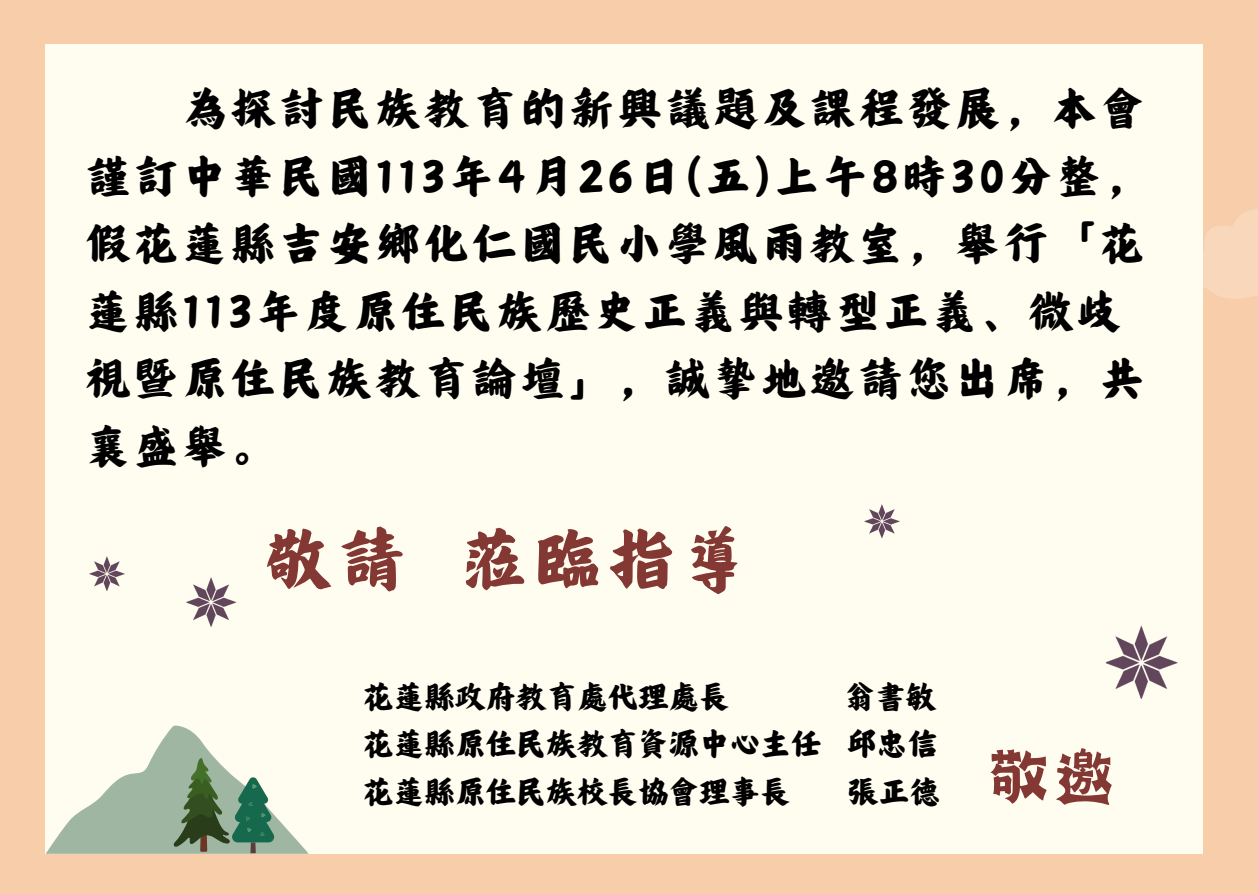
<style>
.page{position:relative;width:1258px;height:894px;background:#fff}
.page>*{position:absolute;margin:0;border:0;box-sizing:border-box;transform-origin:0 0}
.t1{font:74.4px "Canva Champion TC";letter-spacing:.085em;color:#843833}
.t2{font:72.9px "Canva Joy Hei CN";color:#843833}
.t3{font:49.5px/67.5px "Canva Champion TC";letter-spacing:.08em;color:#000}
.t4{font:34.5px "Canva Champion TC";letter-spacing:-.01em;color:#000}
</style>
<div class="page">
<div style="left:0;top:0;width:1258px;height:893px;background:#f7cdaa"></div>
<svg style="left:1202px;top:208px;width:56px;height:92px"></svg>
<div style="left:45px;top:44px;width:1157px;height:809px;background:#fffdf0"></div>
<img style="left:1105px;top:625px;width:73px;height:74px">
<img style="left:864px;top:504px;width:36px;height:34px">
<img style="left:186px;top:577px;width:51px;height:50px">
<svg style="left:46px;top:725px;width:262px;height:128px"></svg>
<img style="left:89px;top:556px;width:36px;height:35px">
<p class="t3" style="left:86px;top:72px;width:1065px;text-indent:97px">為探討民族教育的新興議題及課程發展，本會謹訂中華民國113年4月26日(五)上午8時30分整，假花蓮縣吉安鄉化仁國民小學風雨教室，舉行「花蓮縣113年度原住民族歷史正義與轉型正義、微歧視暨原住民族教育論壇」，誠摯地邀請您出席，共襄盛舉。</p>
<p class="t1" style="left:265px;top:518px;width:484px">敬請 蒞臨指導</p>
<h1 class="t4" style="left:363px;top:677px;width:368px">花蓮縣政府教育處代理處長</h1>
<h1 class="t4" style="left:845px;top:677px;width:94px">翁書敏</h1>
<p class="t4" style="left:363px;top:725px;width:576px">花蓮縣原住民族教育資源中心主任 邱忠信</p>
<p class="t4" style="left:363px;top:772px;width:429px">花蓮縣原住民族校長協會理事長</p>
<p class="t4" style="left:848px;top:772px;width:94px">張正德</p>
<p class="t2" style="left:985px;top:743px;width:133px">敬邀</p>
</div>
